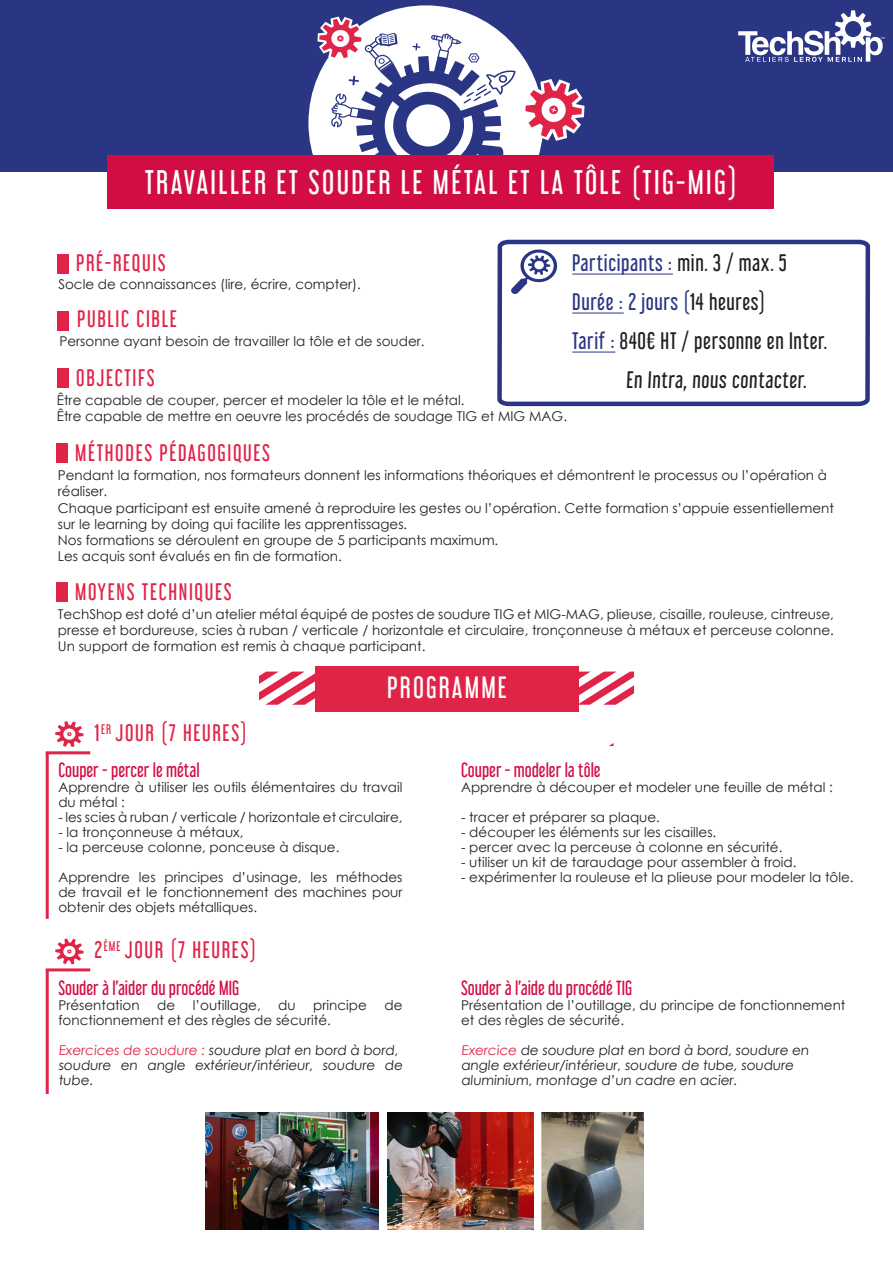
<style>
.page{position:relative;width:893px;height:1263px;background:#fff}
.page>*{position:absolute;margin:0;border:0;box-sizing:border-box;transform-origin:0 0}
.t1{font:30px "Libel Suit Rg";letter-spacing:.08em;color:#fff}
.t2{font:27px "Libel Suit Rg";letter-spacing:.08em;color:#fff}
.t3{font:21px "Libel Suit Rg";letter-spacing:.08em;color:#e02448}
.t4{font:21px "Libel Suit Rg";letter-spacing:.03em;color:#231f20}
.t5{font:21px "Libel Suit Rg";letter-spacing:.03em;color:#2a3684}
.t6{font:18px "Libel Suit Rg";color:#d20d44}
.t7{font:13.5px/15px "Century Gothic";color:#231f20}
.s1{color:#231f20}
.s2{color:#2a3684}
.s3{color:#e02448}
</style>
<div class="page">
<div style="left:0;top:0;width:893px;height:171px;background:#2a3684"></div>
<div style="left:308px;top:5px;width:235px;height:235px;background:#fff;border-radius:50%"></div>
<div style="left:108px;top:155px;width:666px;height:53px;background:#d20d44"></div>
<svg style="left:525px;top:79px;width:59px;height:62px"></svg>
<svg style="left:317px;top:17px;width:200px;height:138px"></svg>
<svg style="left:738px;top:10px;width:146px;height:52px"></svg>
<svg style="left:259px;top:671px;width:375px;height:34px"></svg>
<div style="left:314px;top:666px;width:264px;height:46px;background:#e02448"></div>
<div style="left:57px;top:368px;width:11px;height:19px;background:#e02448"></div>
<div style="left:56px;top:444px;width:11px;height:19px;background:#e02448"></div>
<svg style="left:497px;top:239px;width:374px;height:168px"></svg>
<svg style="left:511px;top:248px;width:48px;height:46px"></svg>
<hr style="left:572px;top:274px;width:101px;height:1px;background:#2a3684">
<hr style="left:572px;top:313px;width:52px;height:1px;background:#2a3684">
<hr style="left:572px;top:352px;width:43px;height:1px;background:#2a3684">
<div style="left:57px;top:311px;width:11px;height:19px;background:#e02448"></div>
<div style="left:57px;top:254px;width:11px;height:20px;background:#e02448"></div>
<div style="left:56px;top:582px;width:11px;height:19px;background:#e02448"></div>
<svg style="left:55px;top:721px;width:29px;height:26px"></svg>
<hr style="left:46px;top:752px;width:3px;height:167px;background:#e02448">
<svg style="left:55px;top:938px;width:29px;height:27px"></svg>
<hr style="left:46px;top:970px;width:3px;height:124px;background:#e02448">
<hr style="left:46px;top:751px;width:44px;height:3px;background:#e02448">
<hr style="left:46px;top:968px;width:44px;height:3px;background:#e02448">
<img style="left:388px;top:1113px;width:255px;height:116px">
<img style="left:205px;top:1113px;width:174px;height:116px">
<p class="t1" style="left:145px;top:158px;width:594px">TRAVAILLER ET SOUDER LE MÉTAL ET LA TÔLE (TIG-MIG)</p>
<p class="t3" style="left:76px;top:246px;width:91px">PRÉ-REQUIS</p>
<p class="t7" style="left:58px;top:276px;width:304px">Socle de connaissances (lire, écrire, compter).</p>
<p class="t5" style="left:572px;top:246px;width:216px">Participants : <span class="s1">min. 3 / max. 5</span></p>
<p class="t5" style="left:572px;top:285px;width:194px">Durée : 2 jours (<span class="s1">14 heures)</span></p>
<p class="t4" style="left:572px;top:324px;width:256px"><span class="s2">Tarif :</span> 840€ HT / personne en Inter.</p>
<p class="t4" style="left:626px;top:363px;width:183px">En Intra, nous contacter.</p>
<p class="t3" style="left:77px;top:302px;width:101px">PUBLIC CIBLE</p>
<p class="t7" style="left:59px;top:333px;width:367px">Personne ayant besoin de travailler la tôle et de souder.</p>
<p class="t3" style="left:76px;top:360px;width:80px">OBJECTIFS</p>
<p class="t7" style="left:57px;top:392px;width:409px">Être capable de couper, percer et modeler la tôle et le métal.</p>
<p class="t7" style="left:57px;top:409px;width:512px">Être capable de mettre en oeuvre les procédés de soudage TIG et MIG MAG.</p>
<p class="t3" style="left:75px;top:436px;width:196px">MÉTHODES PÉDAGOGIQUES</p>
<p class="t7" style="left:58px;top:468px;width:771px">Pendant la formation, nos formateurs donnent les informations théoriques et démontrent le processus ou l’opération à</p>
<p class="t7" style="left:58px;top:484px;width:51px">réaliser.</p>
<p class="t7" style="left:58px;top:499px;width:778px;line-height:16.2px">Chaque participant est ensuite amené à reproduire les gestes ou l’opération. Cette formation s’appuie essentiellement sur le learning by doing qui facilite les apprentissages.</p>
<p class="t7" style="left:58px;top:532px;width:442px">Nos formations se déroulent en groupe de 5 participants maximum.</p>
<p class="t7" style="left:58px;top:549px;width:285px">Les acquis sont évalués en fin de formation.</p>
<p class="t3" style="left:75px;top:574px;width:158px">MOYENS TECHNIQUES</p>
<p class="t7" style="left:58px;top:606px;width:778px">TechShop est doté d’un atelier métal équipé de postes de soudure TIG et MIG-MAG, plieuse, cisaille, rouleuse, cintreuse,</p>
<p class="t7" style="left:58px;top:622px;width:778px">presse et bordureuse, scies à ruban / verticale / horizontale et circulaire, tronçonneuse à métaux et perceuse colonne.</p>
<p class="t7" style="left:58px;top:638px;width:369px">Un support de formation est remis à chaque participant.</p>
<p class="t3" style="left:95px;top:716px;width:154px">1<sup>ER</sup> JOUR (7 HEURES)</p>
<p class="t2" style="left:387px;top:665px;width:121px">PROGRAMME</p>
<p class="t6" style="left:58px;top:755px;width:143px">Couper - percer le métal</p>
<p class="t7" style="left:58px;top:780px;width:346px">Apprendre à utiliser les outils élémentaires du travail du métal :</p>
<p class="t7" style="left:58px;top:810px;width:346px">- les scies à ruban / verticale / horizontale et circulaire,</p>
<p class="t7" style="left:58px;top:825px;width:187px">- la tronçonneuse à métaux,</p>
<p class="t7" style="left:58px;top:840px;width:283px">- la perceuse colonne, ponceuse à disque.</p>
<p class="t7" style="left:58px;top:870px;width:346px;text-align:justify">Apprendre les principes d’usinage, les méthodes de travail et le fonctionnement des machines pour obtenir des objets métalliques.</p>
<p class="t3" style="left:95px;top:933px;width:163px">2<sup>ÈME</sup> JOUR (7 HEURES)</p>
<p class="t6" style="left:58px;top:973px;width:182px">Souder à l’aider du procédé MIG</p>
<p class="t7" style="left:58px;top:997px;width:83px">Présentation</p>
<p class="t7" style="left:157px;top:997px;width:20px">de</p>
<p class="t7" style="left:193px;top:997px;width:69px">l’outillage,</p>
<p class="t7" style="left:278px;top:997px;width:19px">du</p>
<p class="t7" style="left:313px;top:997px;width:55px">principe</p>
<p class="t7" style="left:384px;top:997px;width:20px">de</p>
<p class="t7" style="left:58px;top:1012px;width:274px">fonctionnement et des règles de sécurité.</p>
<p class="t7" style="left:58px;top:1042px;width:343px"><span class="s3">Exercices de soudure :</span> soudure plat en bord à bord,</p>
<p class="t7" style="left:58px;top:1057px;width:347px">soudure en angle extérieur/intérieur, soudure de tube.</p>
<p class="t6" style="left:461px;top:755px;width:141px">Couper - modeler la tôle</p>
<p class="t7" style="left:461px;top:780px;width:373px">Apprendre à découper et modeler une feuille de métal :</p>
<p class="t7" style="left:461px;top:810px;width:200px">- tracer et préparer sa plaque.</p>
<p class="t7" style="left:461px;top:825px;width:257px">- découper les éléments sur les cisailles.</p>
<p class="t7" style="left:461px;top:840px;width:323px">- percer avec la perceuse à colonne en sécurité.</p>
<p class="t7" style="left:461px;top:855px;width:337px">- utiliser un kit de taraudage pour assembler à froid.</p>
<p class="t7" style="left:461px;top:870px;width:394px">- expérimenter la rouleuse et la plieuse pour modeler la tôle.</p>
<p class="t6" style="left:461px;top:973px;width:172px">Souder à l’aide du procédé TIG</p>
<p class="t7" style="left:461px;top:997px;width:386px">Présentation de l’outillage, du principe de fonctionnement</p>
<p class="t7" style="left:461px;top:1012px;width:165px">et des règles de sécurité.</p>
<p class="t7" style="left:461px;top:1042px;width:351px"><span class="s3">Exercice</span> de soudure plat en bord à bord, soudure en</p>
<p class="t7" style="left:461px;top:1057px;width:336px">angle extérieur/intérieur, soudure de tube, soudure</p>
<p class="t7" style="left:461px;top:1072px;width:279px">aluminium, montage d’un cadre en acier.</p>
</div>
